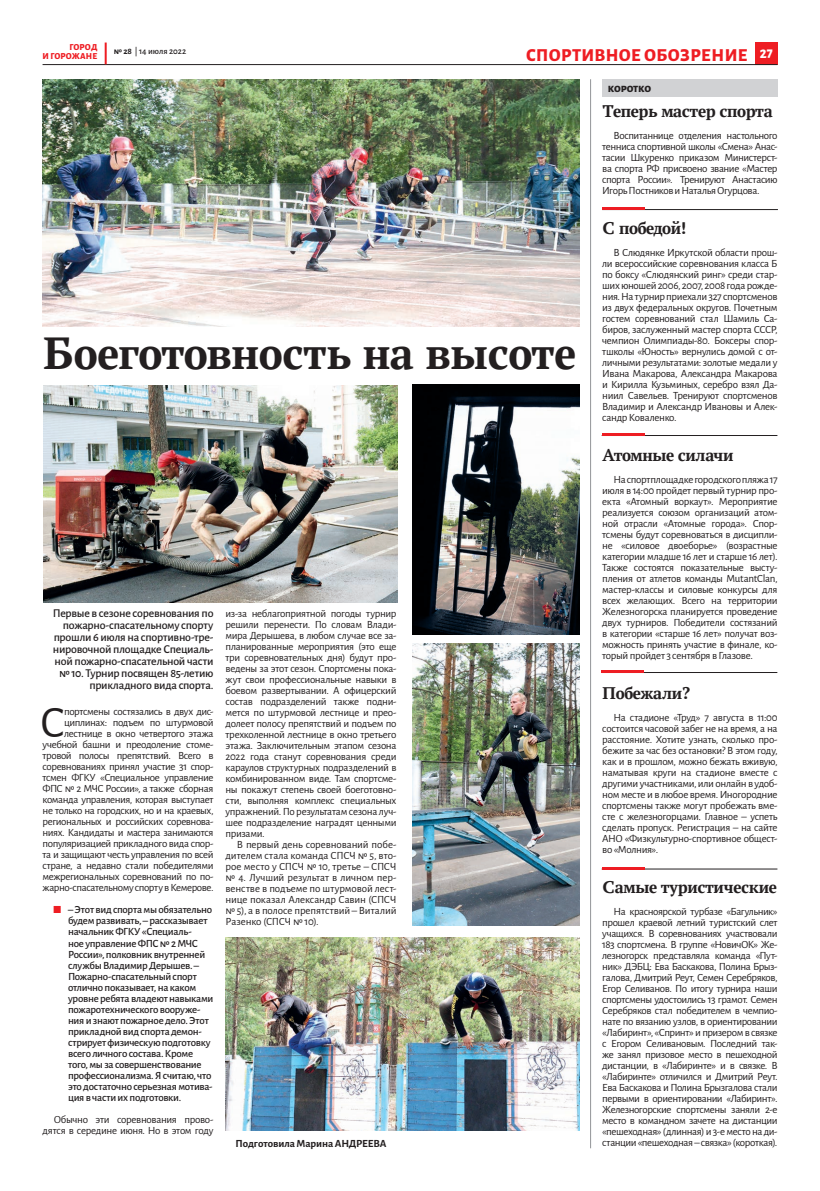
<style>
.page{position:relative;width:820px;height:1191px;background:#fff}
.page>*{position:absolute;margin:0;border:0;box-sizing:border-box;transform-origin:0 0}
.t1{font:700 48px "PT Astra Serif";letter-spacing:-.01em;color:#231f20}
.t2{font:45.3px "Alegreya Sans";color:#231f20}
.t3{font:700 18px "PT Astra Serif";letter-spacing:-.02em;color:#231f20}
.t4{font:800 18px "Alegreya Sans";letter-spacing:.02em;color:#ee1d23}
.t5{font:800 14px "Alegreya Sans";color:#fff}
.t6{font:500 12px/12px "Alegreya Sans";letter-spacing:-.025em;color:#231f20;text-align:right}
.t7{font:800 12px "Alegreya Sans";letter-spacing:-.015em;color:#231f20}
.t8{font:11px/11px "Alegreya Sans";letter-spacing:-.035em;color:#231f20;text-align:justify}
.t9{font:500 11px/11px "Alegreya Sans";letter-spacing:-.03em;color:#231f20}
.t10{font:700 11px "Alegreya Sans";letter-spacing:-.015em;color:#231f20}
.t11{font:800 9px "Alegreya Sans";letter-spacing:.015em;color:#ee1d23}
.t12{font:500 9px "Alegreya Sans";color:#231f20}
.s1{font-weight:700}
.s2{color:#ee1d23}
</style>
<div class="page">
<div style="left:755px;top:43px;width:22px;height:22px;background:#ee1d23"></div>
<hr style="left:43px;top:64px;width:734px;height:1px;background:#231f20">
<hr style="left:105px;top:43px;width:2px;height:21px;background:#ee1d23">
<div style="left:602px;top:79px;width:175px;height:17px;background:#d1d2d4"></div>
<hr style="left:601px;top:435px;width:176px;height:1px;background:#231f20">
<hr style="left:601px;top:433px;width:43px;height:3px;background:#ee1d23">
<hr style="left:590px;top:79px;width:1px;height:1069px;background:#939598">
<hr style="left:601px;top:672px;width:176px;height:1px;background:#231f20">
<hr style="left:601px;top:670px;width:43px;height:3px;background:#ee1d23">
<hr style="left:601px;top:868px;width:176px;height:1px;background:#231f20">
<hr style="left:601px;top:867px;width:43px;height:2px;background:#ee1d23">
<hr style="left:602px;top:209px;width:175px;height:1px;background:#231f20">
<hr style="left:602px;top:207px;width:42px;height:3px;background:#ee1d23">
<img style="left:43px;top:79px;width:536px;height:248px">
<img style="left:412px;top:384px;width:167px;height:250px">
<img style="left:412px;top:643px;width:167px;height:282px">
<img style="left:225px;top:937px;width:354px;height:193px">
<img style="left:44px;top:386px;width:353px;height:216px">
<p class="t11" style="left:69px;top:40px;width:30px">ГОРОД</p>
<p class="t12" style="left:114px;top:45px;width:74px"><span class="s1">№ 28</span> | 14 июля 2022</p>
<p class="t11" style="left:43px;top:49px;width:56px">И ГОРОЖАНЕ</p>
<h3 class="t4" style="left:526px;top:41px;width:223px">СПОРТИВНОЕ ОБОЗРЕНИЕ</h3>
<p class="t7" style="left:607px;top:79px;width:45px">коротко</p>
<p class="t5" style="left:759px;top:43px;width:15px">27</p>
<h1 class="t1" style="left:43px;top:323px;width:534px">Боеготовность на высоте</h1>
<p class="t6" style="left:53px;top:607px;width:162px">Первые в сезоне соревнования по пожарно-спасательному спорту прошли 6 июля на спортивно-тре&shy;нировочной площадке Специаль&shy;ной пожарно-спасательной части № 10. Турнир посвящен 85-летию прикладного вида спорта.</p>
<h2 class="t2" style="left:40px;top:691px;width:27px">С</h2>
<p class="t8" style="left:43px;top:706px;width:172px;text-align:right">портсмены состязались в двух дис&shy;циплинах: подъем по штурмовой лестнице в окно четвертого этажа учебной башни и преодоление стоме&shy;тровой полосы препятствий. Всего в соревнованиях принял участие 31 спор&shy;тсмен ФГКУ «Специальное управление ФПС № 2 МЧС России», а также сборная команда управления, которая выступает не только на городских, но и на краевых, региональных и российских соревнова&shy;ниях. Кандидаты и мастера занимаются популяризацией прикладного вида спор&shy;та и защищают честь управления по всей стране, а недавно стали победителями межрегиональных соревнований по по&shy;жарно-спасательному спорту в Кемерове.</p>
<p class="t9" style="left:68px;top:903px;width:147px;text-indent:-14px"><span class="s2">⬛</span> – Этот вид спорта мы обязательно будем развивать, – рассказывает начальник ФГКУ «Специаль-<br>ное управление ФПС № 2 МЧС<br>России», полковник внутренней службы Владимир Дерышев. –<br>Пожарно-спасательный спорт отлично показывает, на каком уровне ребята владеют навыками пожаротехнического вооруже&shy;ния и знают пожарное дело. Этот прикладной вид спорта демон&shy;стрирует физическую подготовку всего личного состава. Кроме того, мы за совершенствование профессионализма. Я считаю, что это достаточно серьезная мотива&shy;ция в части их подготовки.</p>
<p class="t8" style="left:43px;top:1113px;width:172px;text-align:right">Обычно эти соревнования прово&shy;дятся в середине июня. Но в этом году</p>
<p class="t8" style="left:225px;top:607px;width:172px">из-за неблагоприятной погоды турнир решили перенести. По словам Влади&shy;мира Дерышева, в любом случае все за&shy;планированные мероприятия (это еще три соревновательных дня) будут про&shy;ведены за этот сезон. Спортсмены пока&shy;жут свои профессиональные навыки в боевом развертывании. А офицерский состав подразделений также подни&shy;мется по штурмовой лестнице и прео&shy;долеет полосу препятствий и подъем по трехколенной лестнице в окно третьего этажа. Заключительным этапом сезона 2022 года станут соревнования среди караулов структурных подразделений в комбинированном виде. Там спортсме&shy;ны покажут степень своей боеготовно&shy;сти, выполняя комплекс специальных упражнений. По результатам сезона луч&shy;шее подразделение наградят ценными призами.</p>
<p class="t8" style="left:225px;top:838px;width:172px;text-indent:11px">В первый день соревнований побе&shy;дителем стала команда СПСЧ № 5, вто&shy;рое место у СПСЧ № 10, третье – СПСЧ № 4. Лучший результат в личном пер&shy;венстве в подъеме по штурмовой лест&shy;нице показал Александр Савин (СПСЧ № 5), а в полосе препятствий – Виталий Разенко (СПСЧ № 10).</p>
<p class="t10" style="left:235px;top:1135px;width:152px">Подготовила Марина АНДРЕЕВА</p>
<h3 class="t3" style="left:602px;top:99px;width:172px">Теперь мастер спорта</h3>
<p class="t8" style="left:602px;top:129px;width:177px;text-indent:11px">Воспитаннице отделения настольного тенниса спортивной школы «Смена» Анас&shy;тасии Шкуренко приказом Министерст&shy;ва спорта РФ присвоено звание «Мастер спорта России». Тренируют Анастасию Игорь Постников и Наталья Огурцова.</p>
<h3 class="t3" style="left:602px;top:216px;width:86px">С победой!</h3>
<p class="t8" style="left:602px;top:246px;width:177px;text-indent:11px">В Слюдянке Иркутской области прош&shy;ли всероссийские соревнования класса Б по боксу «Слюдянский ринг» среди стар&shy;ших юношей 2006, 2007, 2008 года рожде&shy;ния. На турнир приехали 327 спортсменов из двух федеральных округов. Почетным гостем соревнований стал Шамиль Са&shy;биров, заслуженный мастер спорта СССР, чемпион Олимпиады-80. Боксеры спор&shy;тшколы «Юность» вернулись домой с от&shy;личными результатами: золотые медали у Ивана Макарова, Александра Макарова и Кирилла Кузьминых, серебро взял Да&shy;ниил Савельев. Тренируют спортсменов Владимир и Александр Ивановы и Алек&shy;сандр Коваленко.</p>
<h3 class="t3" style="left:602px;top:443px;width:133px">Атомные силачи</h3>
<p class="t8" style="left:602px;top:473px;width:177px;text-indent:11px">На спортплощадке городского пляжа 17 июля в 14:00 пройдет первый турнир про&shy;екта «Атомный воркаут». Мероприятие реализуется союзом организаций атом&shy;ной отрасли «Атомные города». Спор&shy;тсмены будут соревноваться в дисципли&shy;не «силовое двоеборье» (возрастные категории младше 16 лет и старше 16 лет).<br>Также состоятся показательные высту&shy;пления от атлетов команды MutantClan, мастер-классы и силовые конкурсы для всех желающих. Всего на территории Железногорска планируется проведение двух турниров. Победители состязаний в категории «старше 16 лет» получат воз&shy;можность принять участие в финале, ко&shy;торый пройдет 3 сентября в Глазове.</p>
<h3 class="t3" style="left:602px;top:681px;width:90px">Побежали?</h3>
<p class="t8" style="left:602px;top:711px;width:177px;text-indent:11px">На стадионе «Труд» 7 августа в 11:00 состоится часовой забег не на время, а на расстояние. Хотите узнать, сколько про&shy;бежите за час без остановки? В этом году, как и в прошлом, можно бежать вживую, наматывая круги на стадионе вместе с другими участниками, или онлайн в удоб&shy;ном месте и в любое время. Иногородние спортсмены также могут пробежать вме&shy;сте с железногорцами. Главное – успеть сделать пропуск. Регистрация – на сайте АНО «Физкультурно-спортивное общест&shy;во «Молния».</p>
<h3 class="t3" style="left:602px;top:875px;width:176px">Самые туристические</h3>
<p class="t8" style="left:602px;top:905px;width:177px;text-indent:11px">На красноярской турбазе «Багульник» прошел краевой летний туристский слет учащихся. В соревнованиях участвовали 183 спортсмена. В группе «НовичОК» Же&shy;лезногорск представляла команда «Пут&shy;ник» ДЭБЦ: Ева Баскакова, Полина Брыз&shy;галова, Дмитрий Реут, Семен Серебряков, Егор Селиванов. По итогу турнира наши спортсмены удостоились 13 грамот. Семен Серебряков стал победителем в чемпио&shy;нате по вязанию узлов, в ориентировании «Лабиринт», «Спринт» и призером в связке с Егором Селивановым. Последний так&shy;же занял призовое место в пешеходной дистанции, в «Лабиринте» и в связке. В «Лабиринте» отличился и Дмитрий Реут.<br>Ева Баскакова и Полина Брызгалова стали первыми в ориентировании «Лабиринт».<br>Железногорские спортсмены заняли 2-е место в командном зачете на дистанции «пешеходная» (длинная) и 3-е место на ди&shy;станции «пешеходная – связка» (короткая).</p>
</div>
